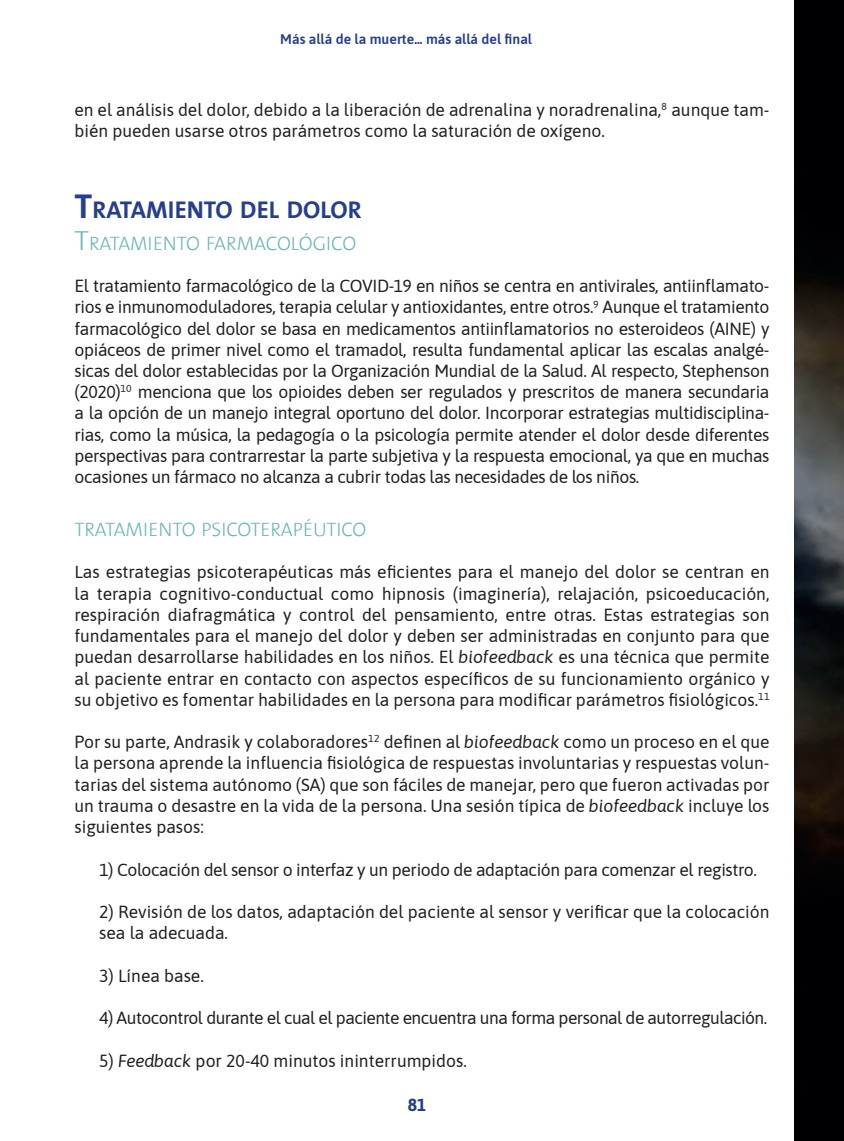
<style>
.page{position:relative;width:844px;height:1141px;background:#fff}
.page>*{position:absolute;margin:0;border:0;box-sizing:border-box;transform-origin:0 0}
.subtitulo{font:24.5px "The Sans Bold Caps";color:#253f8e}
.sub3{font:300 19.6px "The Sans";letter-spacing:-.01em;color:#6fb6b8}
.texto_gral{font:17.5px/21.2px "Asap";color:#231f20;text-align:justify}
.texto_gral-2{font:17.5px "Asap";letter-spacing:-.03em;color:#231f20}
.texto_gral-3{font:17.5px "Asap";letter-spacing:-.02em;color:#231f20}
.t1{font:700 17.5px "Asap";color:#253f8e}
.t2{font:600 14px "Asap";color:#253f8e}
.s1{font-size:35px}
.s2{font-size:28px}
.s3{font-style:italic}
</style>
<div class="page">
<img style="left:794px;top:0;width:49px;height:1141px">
<p class="t2" style="left:280px;top:30px;width:253px">Más allá de la muerte... más allá del final</p>
<p class="texto_gral" style="left:74px;top:98px;width:696px">en el análisis del dolor, debido a la liberación de adrenalina y noradrenalina,<sup>8</sup> aunque tam&shy;bién pueden usarse otros parámetros como la saturación de oxígeno.</p>
<p class="subtitulo" style="left:74px;top:189px;width:286px"><span class="s1">T</span>RATAMI ENTO DEL DOLOR</p>
<p class="sub3" style="left:74px;top:227px;width:283px"><span class="s2">T</span>RATAMIENTO FARMACOLÓGICO</p>
<p class="texto_gral" style="left:74px;top:274px;width:696px">El tratamiento farmacológico de la COVID-19 en niños se centra en antivirales, antiinflamato&shy;rios e inmunomoduladores, terapia celular y antioxidantes, entre otros.<sup>9</sup> Aunque el tratamiento farmacológico del dolor se basa en medicamentos antiinflamatorios no esteroideos (AINE) y opiáceos de primer nivel como el tramadol, resulta fundamental aplicar las escalas analgé&shy;sicas del dolor establecidas por la Organización Mundial de la Salud. Al respecto, Stephenson (2020)<sup>10</sup> menciona que los opioides deben ser regulados y prescritos de manera secundaria a la opción de un manejo integral oportuno del dolor. Incorporar estrategias multidisciplina&shy;rias, como la música, la pedagogía o la psicología permite atender el dolor desde diferentes perspectivas para contrarrestar la parte subjetiva y la respuesta emocional, ya que en muchas ocasiones un fármaco no alcanza a cubrir todas las necesidades de los niños.</p>
<p class="sub3" style="left:74px;top:513px;width:293px">TRATAMIENTO PSICOTERAPÉUTICO</p>
<p class="texto_gral" style="left:74px;top:561px;width:696px">Las estrategias psicoterapéuticas más eficientes para el manejo del dolor se centran en la terapia cognitivo-conductual como hipnosis (imaginería), relajación, psicoeducación, respiración diafragmática y control del pensamiento, entre otras. Estas estrategias son fundamentales para el manejo del dolor y deben ser administradas en conjunto para que puedan desarrollarse habilidades en los niños. El <span class="s3">biofeedback</span> es una técnica que permite al paciente entrar en contacto con aspectos específicos de su funcionamiento orgánico y su objetivo es fomentar habilidades en la persona para modificar parámetros fisiológicos.<sup>11</sup></p>
<p class="texto_gral" style="left:74px;top:731px;width:696px">Por su parte, Andrasik y colaboradores<sup>12</sup> definen al <span class="s3">biofeedback</span> como un proceso en el que la persona aprende la influencia fisiológica de respuestas involuntarias y respuestas volun&shy;tarias del sistema autónomo (SA) que son fáciles de manejar, pero que fueron activadas por un trauma o desastre en la vida de la persona. Una sesión típica de <span class="s3">biofeedback</span> incluye los siguientes pasos:</p>
<p class="texto_gral-3" style="left:99px;top:857px;width:659px">1) Colocación del sensor o interfaz y un periodo de adaptación para comenzar el registro.</p>
<p class="texto_gral" style="left:99px;top:900px;width:671px">2) Revisión de los datos, adaptación del paciente al sensor y verificar que la colocación sea la adecuada.</p>
<p class="texto_gral" style="left:99px;top:964px;width:106px">3) Línea base.</p>
<p class="texto_gral-2" style="left:99px;top:1006px;width:669px">4) Autocontrol durante el cual el paciente encuentra una forma personal de autorregulación.</p>
<p class="texto_gral" style="left:99px;top:1049px;width:369px">5) <span class="s3">Feedback</span> por 20-40 minutos ininterrumpidos.</p>
<p class="t1" style="left:407px;top:1093px;width:20px">81</p>
</div>
